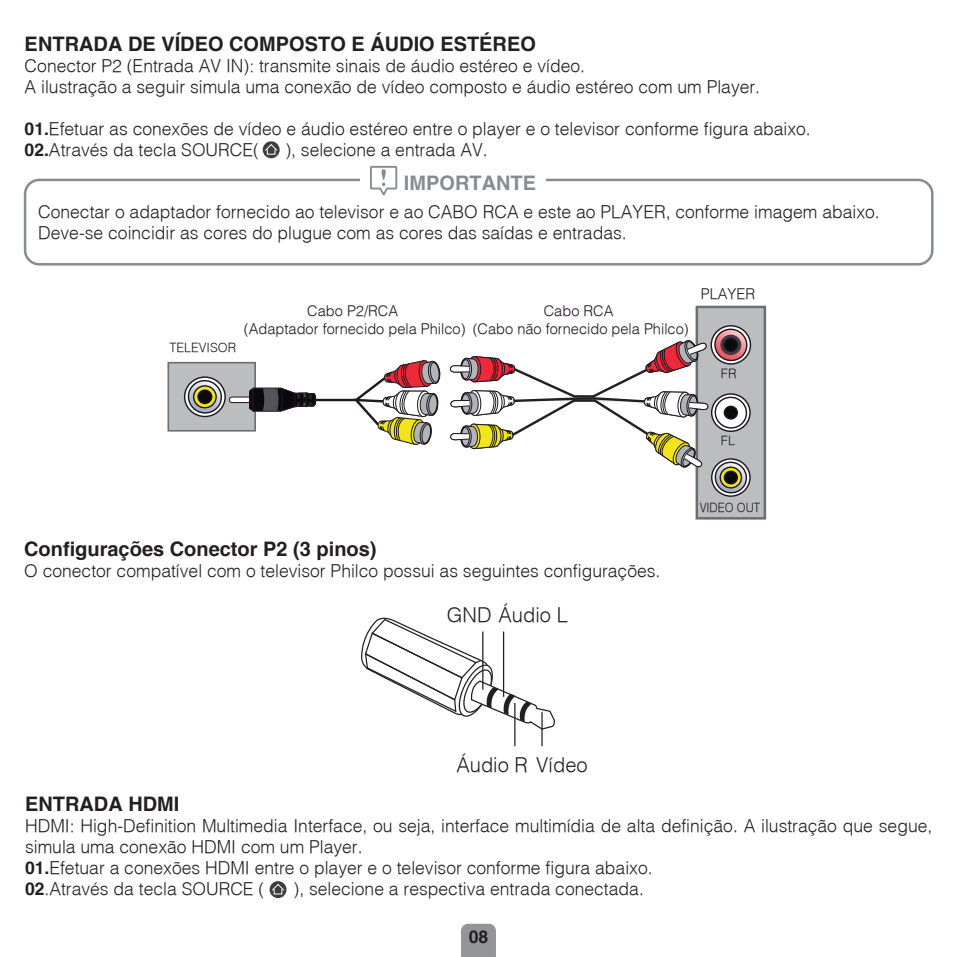
<style>
.page{position:relative;width:957px;height:957px;background:#fff}
.page>*{position:absolute;margin:0;border:0;box-sizing:border-box;transform-origin:0 0}
.t1{font:700 20px "Helvetica";color:#231f20}
.t2{font:300 20px "Helvetica";color:#231f20}
.t3{font:700 20px "Helvetica";color:#878c90}
.t4{font:300 17.5px/21px "Helvetica";color:#231f20}
.t5{font:700 17.5px "Helvetica";color:#231f20}
.t6{font:300 14.5px/17.5px "Helvetica";color:#1e1820;text-align:center}
.t7{font:300 12.75px "Helvetica";color:#1e1820}
.t8{font:300 12.75px "Helvetica";color:#1e1820;scale:.9 1}
.s1{font-weight:700}
.s2{color:#fff}
.s3{font-weight:700;color:#fff}
</style>
<div class="page">
<svg style="left:461px;top:923px;width:35px;height:34px"></svg>
<div style="left:24px;top:179px;width:909px;height:86px;border:2px solid #878c90;border-radius:14px"></div>
<div style="left:360px;top:165px;width:185px;height:32px;background:#fff"></div>
<svg style="left:370px;top:166px;width:27px;height:29px"></svg>
<svg style="left:263px;top:141px;width:17px;height:17px"></svg>
<svg style="left:264px;top:144px;width:14px;height:7px"></svg>
<svg style="left:269px;top:881px;width:17px;height:17px"></svg>
<svg style="left:271px;top:883px;width:14px;height:8px"></svg>
<div style="left:167px;top:362px;width:89px;height:69px;background:#bbbdbf;border:2px solid #6c6d70"></div>
<svg style="left:185px;top:377px;width:40px;height:39px"></svg>
<div style="left:184px;top:376px;width:42px;height:41px;border:1px solid #1e1820;border-radius:50%"></div>
<svg style="left:186px;top:378px;width:37px;height:37px"></svg>
<svg style="left:194px;top:386px;width:22px;height:22px"></svg>
<div style="left:193px;top:385px;width:24px;height:23px;border:1px solid #1e1820;border-radius:50%"></div>
<div style="left:198px;top:390px;width:14px;height:13px;background:#0c090d;border-radius:50%"></div>
<div style="left:197px;top:389px;width:15px;height:15px;border:1px solid #1e1820;border-radius:50%"></div>
<div style="left:695px;top:306px;width:71px;height:213px;background:#bbbdbf;border:2px solid #6c6d70"></div>
<div style="left:711px;top:393px;width:40px;height:39px;border:1px solid #1e1820;border-radius:50%"></div>
<div style="left:711px;top:458px;width:39px;height:39px;border:1px solid #1e1820;border-radius:50%"></div>
<div style="left:710px;top:325px;width:41px;height:40px;border:1px solid #1e1820;border-radius:50%"></div>
<div style="left:229px;top:397px;width:34px;height:5px;background:#fff;border-radius:3px"></div>
<div style="left:229px;top:397px;width:34px;height:6px;border:1px solid #1f181f;border-radius:3px"></div>
<svg style="left:450px;top:327px;width:299px;height:168px"></svg>
<svg style="left:250px;top:360px;width:190px;height:85px"></svg>
<svg style="left:361px;top:617px;width:194px;height:114px"></svg>
<hr style="left:482px;top:631px;width:1px;height:59px;background:#231f20">
<hr style="left:503px;top:631px;width:1px;height:66px;background:#231f20">
<hr style="left:514px;top:703px;width:1px;height:43px;background:#231f20">
<hr style="left:541px;top:712px;width:1px;height:34px;background:#231f20">
<p class="t1" style="left:25px;top:31px;width:513px">ENTRADA DE VÍDEO COMPOSTO E ÁUDIO ESTÉREO</p>
<p class="t4" style="left:25px;top:54px;width:737px">Conector P2 (Entrada AV IN): transmite sinais de áudio estéreo e vídeo.<br>A ilustração a seguir simula uma conexão de vídeo composto e áudio estéreo com um Player.</p>
<p class="t4" style="left:25px;top:117px;width:787px"><span class="s1">01.</span>Efetuar as conexões de vídeo e áudio estéreo entre o player e o televisor conforme figura abaixo.<br><span class="s1">02.</span>Através da tecla SOURCE(<span class="s2">xxx</span>), selecione a entrada AV.</p>
<p class="t3" style="left:404px;top:170px;width:134px">IMPORTANTE</p>
<p class="t4" style="left:38px;top:201px;width:843px">Conectar o adaptador fornecido ao televisor e ao CABO RCA e este ao PLAYER, conforme imagem abaixo.<br>Deve-se coincidir as cores do plugue com as cores das saídas e entradas.</p>
<p class="t7" style="left:169px;top:339px;width:68px">TELEVISOR</p>
<p class="t6" style="left:244px;top:302px;width:223px">Cabo P2/RCA<br>(Adaptador fornecido pela Philco)</p>
<p class="t6" style="left:473px;top:302px;width:217px">Cabo RCA<br>(Cabo não fornecido pela Philco)</p>
<p class="t6" style="left:701px;top:285px;width:56px">PLAYER</p>
<p class="t7" style="left:721px;top:365px;width:17px">FR</p>
<p class="t1" style="left:24px;top:537px;width:354px">Configurações Conector P2 (3 pinos)</p>
<p class="t4" style="left:24px;top:560px;width:638px">O conector compatível com o televisor Philco possui as seguintes configurações.</p>
<p class="t2" style="left:447px;top:602px;width:122px">GND Áudio L</p>
<p class="t7" style="left:721px;top:432px;width:16px">FL</p>
<p class="t8" style="left:699px;top:499px;width:69px">VIDEO OUT</p>
<p class="t2" style="left:456px;top:752px;width:133px">Áudio R Vídeo</p>
<p class="t1" style="left:25px;top:791px;width:156px">ENTRADA HDMI</p>
<p class="t4" style="left:25px;top:814px;width:909px">HDMI: High-Definition Multimedia Interface, ou seja, interface multimídia de alta definição. A ilustração que segue, simula uma conexão HDMI com um Player.<br><span class="s1">01.</span>Efetuar a conexões HDMI entre o player e o televisor conforme figura abaixo.<br><span class="s1">02</span>.Através da tecla SOURCE (<span class="s3">xxx</span>), selecione a respectiva entrada conectada.</p>
<p class="t5" style="left:469px;top:926px;width:21px">08</p>
</div>
